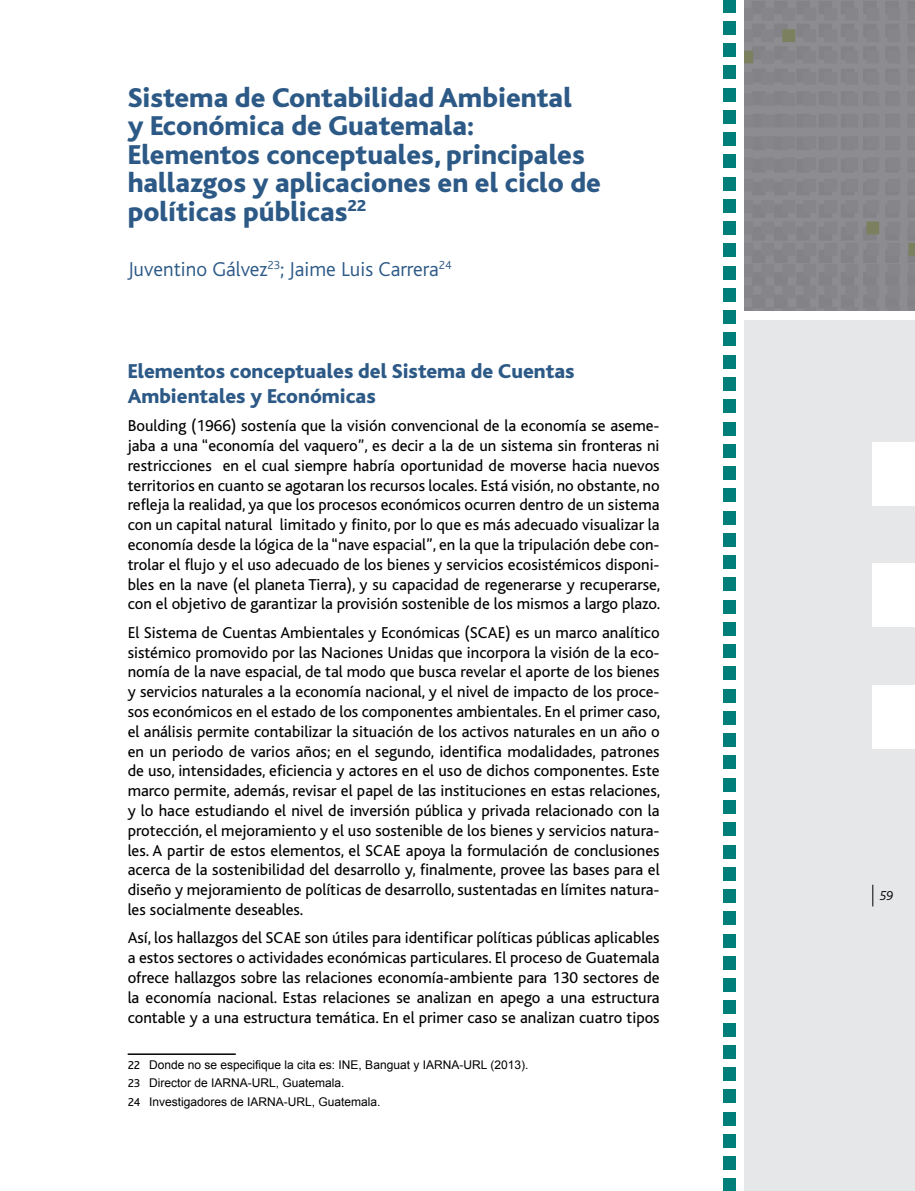
<style>
.page{position:relative;width:915px;height:1191px;background:#fff}
.page>*{position:absolute;margin:0;border:0;box-sizing:border-box;transform-origin:0 0}
.TITLE_02{font:800 28.5px/28.5px "Bliss";color:#2c5986}
.subs_01{font:800 21px/25.2px "Bliss";color:#2c5986}
.autores{font:300 21px "Bliss";color:#2c5986}
.tx01{font:16.5px/19.8px "Bliss";color:#000;text-align:justify}
.t1{font:italic 300 13.5px "Bliss";color:#000}
.pies{font:12px "Arial";color:#000}
.s1{font-family:"Bliss"}
</style>
<div class="page">
<div style="left:744px;top:321px;width:170px;height:870px;background:#e5e7e8"></div>
<div style="left:872px;top:442px;width:42px;height:64px;background:#fff"></div>
<div style="left:872px;top:563px;width:42px;height:64px;background:#fff"></div>
<div style="left:872px;top:685px;width:42px;height:63px;background:#fff"></div>
<div style="left:744px;top:0;width:170px;height:310px;background:#85858a"></div>
<svg style="left:872px;top:884px;width:1px;height:22px"></svg>
<div style="left:723px;top:0;width:13px;height:12px;background:#007e7a"></div>
<div style="left:723px;top:21px;width:13px;height:13px;background:#007e7a"></div>
<div style="left:723px;top:43px;width:13px;height:14px;background:#007e7a"></div>
<div style="left:723px;top:66px;width:13px;height:13px;background:#007e7a"></div>
<div style="left:723px;top:88px;width:13px;height:13px;background:#007e7a"></div>
<div style="left:723px;top:110px;width:13px;height:13px;background:#007e7a"></div>
<div style="left:723px;top:132px;width:13px;height:14px;background:#007e7a"></div>
<div style="left:723px;top:155px;width:13px;height:13px;background:#007e7a"></div>
<div style="left:723px;top:177px;width:13px;height:13px;background:#007e7a"></div>
<div style="left:723px;top:199px;width:13px;height:14px;background:#007e7a"></div>
<div style="left:723px;top:221px;width:13px;height:14px;background:#007e7a"></div>
<div style="left:723px;top:244px;width:13px;height:13px;background:#007e7a"></div>
<div style="left:723px;top:266px;width:13px;height:13px;background:#007e7a"></div>
<div style="left:723px;top:288px;width:13px;height:14px;background:#007e7a"></div>
<div style="left:723px;top:310px;width:13px;height:14px;background:#007e7a"></div>
<div style="left:723px;top:333px;width:13px;height:13px;background:#007e7a"></div>
<div style="left:723px;top:355px;width:13px;height:13px;background:#007e7a"></div>
<div style="left:723px;top:377px;width:13px;height:14px;background:#007e7a"></div>
<div style="left:723px;top:399px;width:13px;height:14px;background:#007e7a"></div>
<div style="left:723px;top:422px;width:13px;height:13px;background:#007e7a"></div>
<div style="left:723px;top:444px;width:13px;height:13px;background:#007e7a"></div>
<div style="left:723px;top:466px;width:13px;height:14px;background:#007e7a"></div>
<div style="left:723px;top:488px;width:13px;height:14px;background:#007e7a"></div>
<div style="left:723px;top:511px;width:13px;height:13px;background:#007e7a"></div>
<div style="left:723px;top:533px;width:13px;height:13px;background:#007e7a"></div>
<div style="left:723px;top:555px;width:13px;height:14px;background:#007e7a"></div>
<div style="left:723px;top:577px;width:13px;height:14px;background:#007e7a"></div>
<div style="left:723px;top:600px;width:13px;height:13px;background:#007e7a"></div>
<div style="left:723px;top:622px;width:13px;height:13px;background:#007e7a"></div>
<div style="left:723px;top:644px;width:13px;height:14px;background:#007e7a"></div>
<div style="left:723px;top:666px;width:13px;height:14px;background:#007e7a"></div>
<div style="left:723px;top:689px;width:13px;height:13px;background:#007e7a"></div>
<div style="left:723px;top:711px;width:13px;height:13px;background:#007e7a"></div>
<div style="left:723px;top:733px;width:13px;height:14px;background:#007e7a"></div>
<div style="left:723px;top:756px;width:13px;height:13px;background:#007e7a"></div>
<div style="left:723px;top:778px;width:13px;height:13px;background:#007e7a"></div>
<div style="left:723px;top:800px;width:13px;height:13px;background:#007e7a"></div>
<div style="left:723px;top:822px;width:13px;height:14px;background:#007e7a"></div>
<div style="left:723px;top:845px;width:13px;height:13px;background:#007e7a"></div>
<div style="left:723px;top:867px;width:13px;height:13px;background:#007e7a"></div>
<div style="left:723px;top:889px;width:13px;height:13px;background:#007e7a"></div>
<div style="left:723px;top:911px;width:13px;height:14px;background:#007e7a"></div>
<div style="left:723px;top:934px;width:13px;height:13px;background:#007e7a"></div>
<div style="left:723px;top:956px;width:13px;height:13px;background:#007e7a"></div>
<div style="left:723px;top:978px;width:13px;height:13px;background:#007e7a"></div>
<div style="left:723px;top:1000px;width:13px;height:14px;background:#007e7a"></div>
<div style="left:723px;top:1023px;width:13px;height:13px;background:#007e7a"></div>
<div style="left:723px;top:1045px;width:13px;height:13px;background:#007e7a"></div>
<div style="left:723px;top:1067px;width:13px;height:13px;background:#007e7a"></div>
<div style="left:723px;top:1089px;width:13px;height:14px;background:#007e7a"></div>
<div style="left:723px;top:1112px;width:13px;height:13px;background:#007e7a"></div>
<div style="left:723px;top:1134px;width:13px;height:13px;background:#007e7a"></div>
<div style="left:723px;top:1156px;width:13px;height:13px;background:#007e7a"></div>
<div style="left:723px;top:1178px;width:13px;height:13px;background:#007e7a"></div>
<hr style="left:128px;top:1053px;width:108px;height:2px;background:#000">
<p class="TITLE_02" style="left:128px;top:84px;width:474px">Sistema de Contabilidad Ambiental<br>y Económica de Guatemala:<br>Elementos conceptuales, principales hallazgos y aplicaciones en el ciclo de políticas públicas<sup>22</sup></p>
<p class="autores" style="left:128px;top:258px;width:325px">Juventino Gálvez<sup>23</sup>; Jaime Luis Carrera<sup>24</sup></p>
<p class="subs_01" style="left:128px;top:359px;width:448px">Elementos conceptuales del Sistema de Cuentas<br>Ambientales y Económicas</p>
<p class="tx01" style="left:128px;top:416px;width:534px">Boulding (1966) sostenía que la visión convencional de la economía se aseme&shy;jaba a una “economía del vaquero”, es decir a la de un sistema sin fronteras ni restricciones en el cual siempre habría oportunidad de moverse hacia nuevos territorios en cuanto se agotaran los recursos locales. Está visión, no obstante, no refleja la realidad, ya que los procesos económicos ocurren dentro de un sistema con un capital natural limitado y finito, por lo que es más adecuado visualizar la economía desde la lógica de la “nave espacial”, en la que la tripulación debe con&shy;trolar el flujo y el uso adecuado de los bienes y servicios ecosistémicos disponi&shy;bles en la nave (el planeta Tierra), y su capacidad de regenerarse y recuperarse, con el objetivo de garantizar la provisión sostenible de los mismos a largo plazo.</p>
<p class="tx01" style="left:128px;top:623px;width:534px">El Sistema de Cuentas Ambientales y Económicas (SCAE) es un marco analítico sistémico promovido por las Naciones Unidas que incorpora la visión de la eco&shy;nomía de la nave espacial, de tal modo que busca revelar el aporte de los bienes y servicios naturales a la economía nacional, y el nivel de impacto de los proce&shy;sos económicos en el estado de los componentes ambientales. En el primer caso, el análisis permite contabilizar la situación de los activos naturales en un año o en un periodo de varios años; en el segundo, identifica modalidades, patrones de uso, intensidades, eficiencia y actores en el uso de dichos componentes. Este marco permite, además, revisar el papel de las instituciones en estas relaciones, y lo hace estudiando el nivel de inversión pública y privada relacionado con la protección, el mejoramiento y el uso sostenible de los bienes y servicios natura&shy;les. A partir de estos elementos, el SCAE apoya la formulación de conclusiones acerca de la sostenibilidad del desarrollo y, finalmente, provee las bases para el diseño y mejoramiento de políticas de desarrollo, sustentadas en límites natura&shy;les socialmente deseables.</p>
<p class="tx01" style="left:128px;top:928px;width:533px">Así, los hallazgos del SCAE son útiles para identificar políticas públicas aplicables a estos sectores o actividades económicas particulares. El proceso de Guatemala ofrece hallazgos sobre las relaciones economía-ambiente para 130 sectores de la economía nacional. Estas relaciones se analizan en apego a una estructura contable y a una estructura temática. En el primer caso se analizan cuatro tipos</p>
<p class="pies" style="left:128px;top:1056px;width:402px"><span class="s1">22</span> Donde no se especifique la cita es: INE, Banguat y IARNA-URL (2013).</p>
<p class="pies" style="left:128px;top:1075px;width:218px"><span class="s1">23</span> Director de IARNA-URL, Guatemala.</p>
<p class="pies" style="left:128px;top:1093px;width:254px"><span class="s1">24</span> Investigadores de IARNA-URL, Guatemala.</p>
<p class="t1" style="left:879px;top:889px;width:15px">59</p>
</div>
